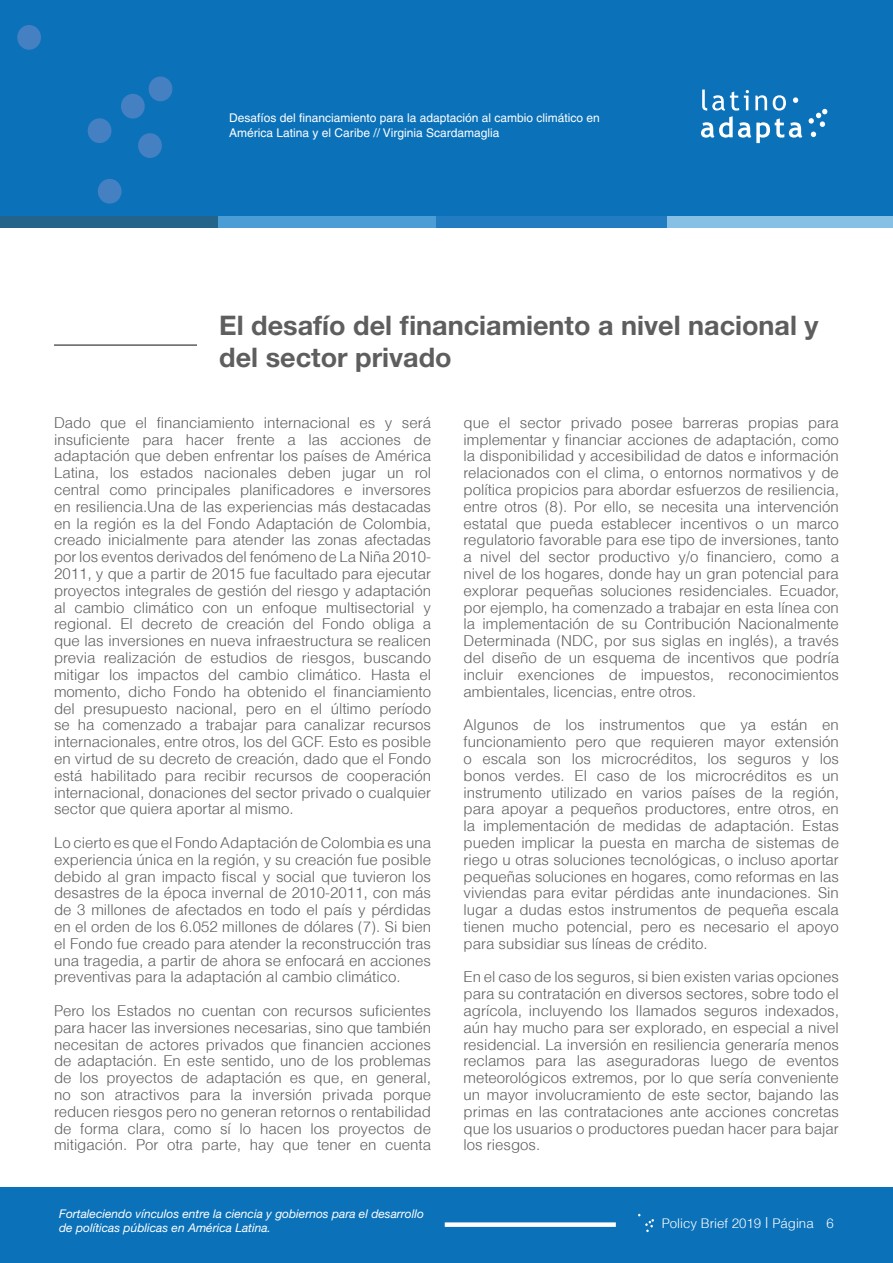
<style>
.page{position:relative;width:893px;height:1263px;background:#fff}
.page>*{position:absolute;margin:0;border:0;box-sizing:border-box;transform-origin:0 0}
.t1{font:700 27px/32.4px "Helvetica Neue";color:#5e5e5e}
.t2{font:300 15px/16.8px "Helvetica";color:#5e5e5e;text-align:justify}
.t3{font:300 13.2px "Helvetica";color:#fff}
.t4{font:12px/14.4px "Helvetica";color:#fff}
.t5{font:italic 12px/14.4px "Helvetica Neue LT Std";color:#fff}
.s1{font-size:14.7px}
.s2{font-size:13.35px}
</style>
<div class="page">
<div style="left:0;top:0;width:893px;height:228px;background:#0b72ba"></div>
<svg style="left:809px;top:109px;width:18px;height:28px"></svg>
<svg style="left:701px;top:90px;width:101px;height:53px"></svg>
<div style="left:98px;top:179px;width:24px;height:25px;background:#4480c2;border-radius:50%"></div>
<div style="left:149px;top:77px;width:23px;height:24px;background:#4480c2;border-radius:50%"></div>
<div style="left:88px;top:118px;width:23px;height:25px;background:#4480c2;border-radius:50%"></div>
<div style="left:121px;top:94px;width:24px;height:25px;background:#4480c2;border-radius:50%"></div>
<div style="left:138px;top:133px;width:24px;height:25px;background:#4480c2;border-radius:50%"></div>
<div style="left:17px;top:25px;width:24px;height:25px;background:#4480c2;border-radius:50%"></div>
<div style="left:0;top:217px;width:218px;height:11px;background:#24648b"></div>
<div style="left:218px;top:217px;width:218px;height:11px;background:#4b9dd5"></div>
<div style="left:436px;top:217px;width:232px;height:11px;background:#227cc1"></div>
<div style="left:667px;top:217px;width:226px;height:11px;background:#87c0e5"></div>
<div style="left:0;top:1188px;width:893px;height:75px;background:#0b72ba"></div>
<svg style="left:638px;top:1214px;width:16px;height:18px"></svg>
<div style="left:445px;top:1222px;width:171px;height:5px;background:#fff"></div>
<hr style="left:54px;top:344px;width:143px;height:2px;background:#5e5e5e">
<p class="t4" style="left:229px;top:111px;width:372px">Desafíos del financiamiento para la adaptación al cambio climático en<br>América Latina y el Caribe // Virginia Scardamaglia</p>
<p class="t4" style="left:229px;top:111px;width:434px">Plat ormas de información:<br>integ ación del conocim ento en materia de ad ptación // Nazareno Castillo Marín</p>
<h1 class="t1" style="left:219px;top:309px;width:601px">El desafío del financiamiento a nivel nacional y del sector privado</h1>
<p class="t2" style="left:54px;top:414px;width:379px">Dado que el financiamiento internacional es y será insuficiente para hacer frente a las acciones de adaptación que deben enfrentar los países de América Latina, los estados nacionales deben jugar un rol central como principales planificadores e inversores en resiliencia.Una de las experiencias más destacadas en la región es la del Fondo Adaptación de Colombia, creado inicialmente para atender las zonas afectadas por los eventos derivados del fenómeno de La Niña 2010- 2011, y que a partir de 2015 fue facultado para ejecutar proyectos integrales de gestión del riesgo y adaptación al cambio climático con un enfoque multisectorial y regional. El decreto de creación del Fondo obliga a que las inversiones en nueva infraestructura se realicen previa realización de estudios de riesgos, buscando mitigar los impactos del cambio climático. Hasta el momento, dicho Fondo ha obtenido el financiamiento del presupuesto nacional, pero en el último período se ha comenzado a trabajar para canalizar recursos internacionales, entre otros, los del GCF. Esto es posible en virtud de su decreto de creación, dado que el Fondo está habilitado para recibir recursos de cooperación internacional, donaciones del sector privado o cualquier sector que quiera aportar al mismo.</p>
<p class="t2" style="left:54px;top:834px;width:379px">Lo cierto es que el Fondo Adaptación de Colombia es una experiencia única en la región, y su creación fue posible debido al gran impacto fiscal y social que tuvieron los desastres de la época invernal de 2010-2011, con más de 3 millones de afectados en todo el país y pérdidas en el orden de los 6.052 millones de dólares (7). Si bien el Fondo fue creado para atender la reconstrucción tras una tragedia, a partir de ahora se enfocará en acciones preventivas para la adaptación al cambio climático.</p>
<p class="t2" style="left:54px;top:1002px;width:379px">Pero los Estados no cuentan con recursos suficientes para hacer las inversiones necesarias, sino que también necesitan de actores privados que financien acciones de adaptación. En este sentido, uno de los problemas de los proyectos de adaptación es que, en general, no son atractivos para la inversión privada porque reducen riesgos pero no generan retornos o rentabilidad de forma clara, como sí lo hacen los proyectos de mitigación. Por otra parte, hay que tener en cuenta</p>
<p class="t5" style="left:59px;top:1206px;width:366px">Fortaleciendo vínculos entre la ciencia y gobiernos para el desarrollo de políticas públicas en América Latina.</p>
<p class="t2" style="left:463px;top:414px;width:377px">que el sector privado posee barreras propias para implementar y financiar acciones de adaptación, como la disponibilidad y accesibilidad de datos e información relacionados con el clima, o entornos normativos y de política propicios para abordar esfuerzos de resiliencia, entre otros (8). Por ello, se necesita una intervención estatal que pueda establecer incentivos o un marco regulatorio favorable para ese tipo de inversiones, tanto a nivel del sector productivo y/o financiero, como a nivel de los hogares, donde hay un gran potencial para explorar pequeñas soluciones residenciales. Ecuador, por ejemplo, ha comenzado a trabajar en esta línea con la implementación de su Contribución Nacionalmente Determinada (NDC, por sus siglas en inglés), a través del diseño de un esquema de incentivos que podría incluir exenciones de impuestos, reconocimientos ambientales, licencias, entre otros.</p>
<p class="t2" style="left:463px;top:716px;width:377px">Algunos de los instrumentos que ya están en funcionamiento pero que requieren mayor extensión o escala son los microcréditos, los seguros y los bonos verdes. El caso de los microcréditos es un instrumento utilizado en varios países de la región, para apoyar a pequeños productores, entre otros, en la implementación de medidas de adaptación. Estas pueden implicar la puesta en marcha de sistemas de riego u otras soluciones tecnológicas, o incluso aportar pequeñas soluciones en hogares, como reformas en las viviendas para evitar pérdidas ante inundaciones. Sin lugar a dudas estos instrumentos de pequeña escala tienen mucho potencial, pero es necesario el apoyo para subsidiar sus líneas de crédito.</p>
<p class="t2" style="left:463px;top:968px;width:377px">En el caso de los seguros, si bien existen varias opciones para su contratación en diversos sectores, sobre todo el agrícola, incluyendo los llamados seguros indexados, aún hay mucho para ser explorado, en especial a nivel residencial. La inversión en resiliencia generaría menos reclamos para las aseguradoras luego de eventos meteorológicos extremos, por lo que sería conveniente un mayor involucramiento de este sector, bajando las primas en las contrataciones ante acciones concretas que los usuarios o productores puedan hacer para bajar los riesgos.</p>
<p class="t3" style="left:662px;top:1215px;width:173px">Policy Brief 2019 <span class="s1">|</span> Página <span class="s2">6</span></p>
</div>
